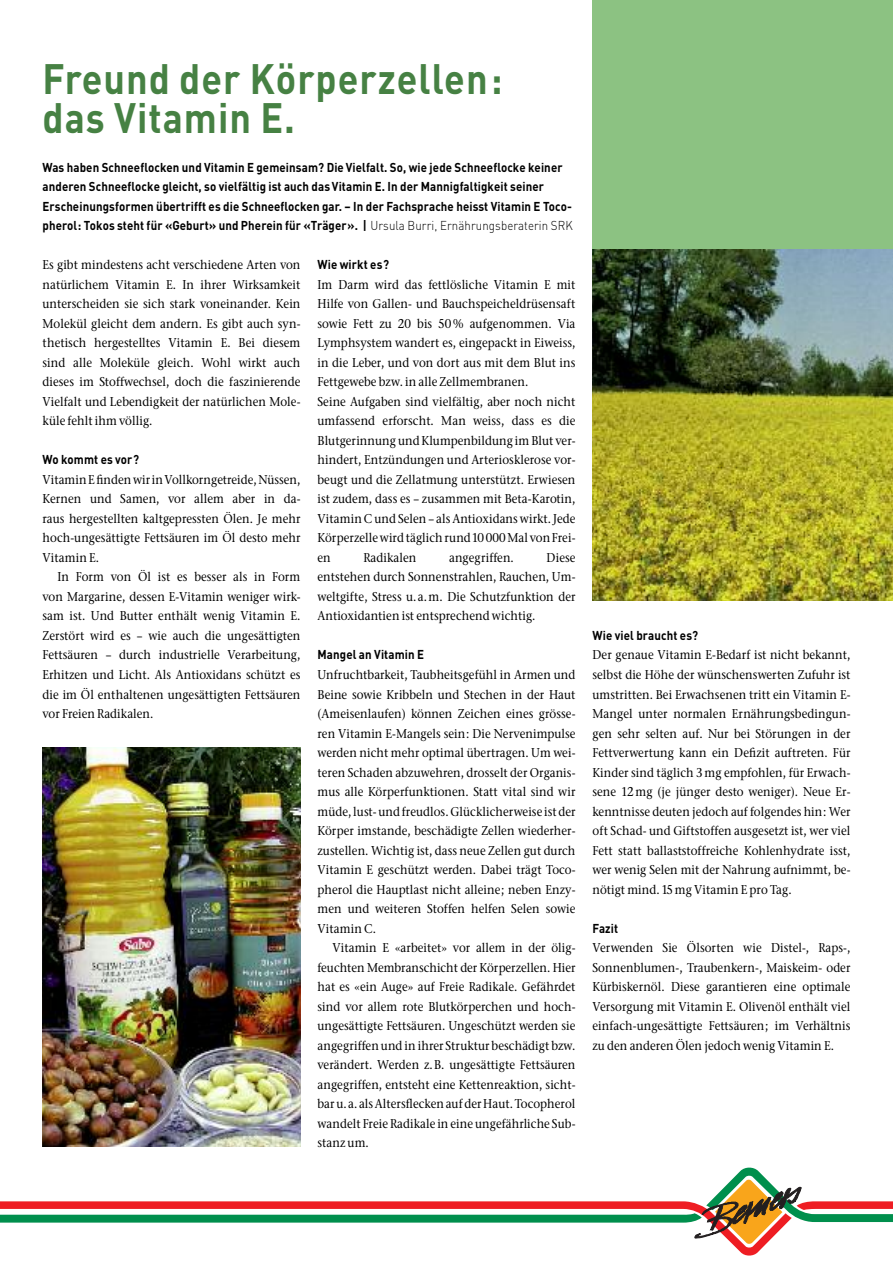
<style>
.page{position:relative;width:893px;height:1263px;background:#fff}
.page>*{position:absolute;margin:0;border:0;box-sizing:border-box;transform-origin:0 0}
.t1{font:700 42px/39px "DIN";letter-spacing:.025em;color:#468143;scale:.9 1}
.t2{font:500 12.75px/19.5px "ITC Stone Serif";letter-spacing:.005em;color:#000;text-align:justify;scale:.9 1}
.t3{font:700 12.75px/19.5px "DIN";letter-spacing:.01em;color:#000;scale:.9 1}
.s1{font-weight:300}
</style>
<div class="page">
<svg style="left:0;top:1167px;width:893px;height:89px"></svg>
<div style="left:592px;top:0;width:301px;height:250px;background:#8cc282"></div>
<img style="left:43px;top:748px;width:257px;height:399px">
<img style="left:592px;top:250px;width:301px;height:351px">
<h1 class="t1" style="left:43px;top:60px;width:512px">Freund der Körperzellen: das Vitamin E.</h1>
<p class="t3" style="left:43px;top:158px;width:591px">Was haben Schneeflocken und Vitamin E gemeinsam? Die Vielfalt. So, wie jede Schneeflocke keiner anderen Schneeflocke gleicht, so vielfältig ist auch das Vitamin E. In der Mannigfaltigkeit seiner Erscheinungsformen übertrifft es die Schneeflocken gar. – In der Fachsprache heisst Vitamin E Toco&shy;pherol: Tokos steht für «Geburt» und Pherein für «Träger». | <span class="s1">Ursula Burri, Ernährungsberaterin SRK</span></p>
<p class="t2" style="left:43px;top:257px;width:288px">Es gibt mindestens acht verschiedene Arten von natürlichem Vitamin E. In ihrer Wirksamkeit unterscheiden sie sich stark voneinander. Kein Molekül gleicht dem andern. Es gibt auch syn&shy;thetisch hergestelltes Vitamin E. Bei diesem sind alle Moleküle gleich. Wohl wirkt auch dieses im Stoffwechsel, doch die faszinierende Vielfalt und Lebendigkeit der natürlichen Mole&shy;küle fehlt ihm völlig.</p>
<p class="t3" style="left:43px;top:450px;width:109px">Wo kommt es vor?</p>
<p class="t2" style="left:43px;top:471px;width:288px">VitaminEfindenwirinVollkorngetreide,Nüssen, Kernen und Samen, vor allem aber in da&shy;raus hergestellten kaltgepressten Ölen. Je mehr hoch-ungesättigte Fettsäuren im Öl desto mehr Vitamin E.</p>
<p class="t2" style="left:43px;top:569px;width:288px;text-indent:15px">In Form von Öl ist es besser als in Form von Margarine, dessen E-Vitamin weniger wirk&shy;sam ist. Und Butter enthält wenig Vitamin E.<br>Zerstört wird es – wie auch die ungesättigten Fettsäuren – durch industrielle Verarbeitung, Erhitzen und Licht. Als Antioxidans schützt es die im Öl enthaltenen ungesättigten Fettsäuren vor Freien Radikalen.</p>
<p class="t3" style="left:317px;top:255px;width:81px">Wie wirkt es?</p>
<p class="t2" style="left:317px;top:276px;width:288px;text-align:left">Im Darm wird das fettlösliche Vitamin E mit Hilfe von Gallen- und Bauchspeicheldrüsensaft sowie Fett zu 20 bis 50 % aufgenommen. Via Lymphsystem wandert es, eingepackt in Eiweiss, in die Leber, und von dort aus mit dem Blut ins Fettgewebe bzw. in alle Zellmembranen.<br>Seine Aufgaben sind vielfältig, aber noch nicht umfassend erforscht. Man weiss, dass es die Blutgerinnung und Klumpenbildung im Blut ver&shy;hindert, Entzündungen und Arteriosklerose vor&shy;beugt und die Zellatmung unterstützt. Erwiesen ist zudem, dass es – zusammen mit Beta-Karotin, Vitamin C und Selen – als Antioxidans wirkt. Jede Körperzellewirdtäglichrund10 000Mal vonFrei&shy;en</p>
<p class="t2" style="left:364px;top:549px;width:60px">Radikalen</p>
<p class="t2" style="left:449px;top:549px;width:73px">angegriffen.</p>
<p class="t2" style="left:317px;top:549px;width:288px;text-indent:229px">Diese entstehen durch Sonnenstrahlen, Rauchen, Um&shy;weltgifte, Stress u. a.m. Die Schutzfunktion der Antioxidantien ist entsprechend wichtig.</p>
<p class="t3" style="left:317px;top:645px;width:120px">Mangel an Vitamin E</p>
<p class="t2" style="left:317px;top:666px;width:288px">Unfruchtbarkeit, Taubheitsgefühl in Armen und Beine sowie Kribbeln und Stechen in der Haut (Ameisenlaufen) können Zeichen eines grösse&shy;ren Vitamin E-Mangels sein: Die Nervenimpulse werden nicht mehr optimal übertragen. Um wei&shy;teren Schaden abzuwehren, drosselt der Organis&shy;mus alle Körperfunktionen. Statt vital sind wir müde,lust-und freudlos.Glücklicherweise ist der Körper imstande, beschädigte Zellen wiederher&shy;zustellen. Wichtig ist, dass neue Zellen gut durch Vitamin E geschützt werden. Dabei trägt Toco&shy;pherol die Hauptlast nicht alleine; neben Enzy&shy;men und weiteren Stoffen helfen Selen sowie Vitamin C.</p>
<p class="t2" style="left:317px;top:939px;width:288px;text-indent:15px">Vitamin E «arbeitet» vor allem in der ölig&shy;feuchten Membranschicht der Körperzellen. Hier hat es «ein Auge» auf Freie Radikale. Gefährdet sind vor allem rote Blutkörperchen und hoch&shy;ungesättigte Fettsäuren. Ungeschützt werden sie angegriffen und in ihrer Struktur beschädigt bzw. verändert. Werden z.B. ungesättigte Fettsäuren angegriffen, entsteht eine Kettenreaktion, sicht&shy;baru.a. alsAltersfleckenaufderHaut.Tocopherol wandelt Freie Radikale in eine ungefährliche Sub&shy;stanz um.</p>
<p class="t3" style="left:592px;top:626px;width:119px">Wie viel braucht es?</p>
<p class="t2" style="left:592px;top:647px;width:288px">Der genaue Vitamin E-Bedarf ist nicht bekannt, selbst die Höhe der wünschenswerten Zufuhr ist umstritten. Bei Erwachsenen tritt ein Vitamin E-Mangel unter normalen Ernährungsbedingun&shy;gen sehr selten auf. Nur bei Störungen in der Fettverwertung kann ein Defizit auftreten. Für Kinder sind täglich 3mg empfohlen, für Erwach&shy;sene 12mg (je jünger desto weniger). Neue Er&shy;kenntnisse deuten jedoch auf folgendes hin: Wer oft Schad- und Giftstoffen ausgesetzt ist, wer viel Fett statt ballaststoffreiche Kohlenhydrate isst, wer wenig Selen mit der Nahrung aufnimmt, be&shy;nötigt mind.15mg Vitamin E pro Tag.</p>
<p class="t3" style="left:592px;top:918px;width:30px">Fazit</p>
<p class="t2" style="left:592px;top:939px;width:288px">Verwenden Sie Ölsorten wie Distel-, Raps-, Sonnenblumen-, Traubenkern-, Maiskeim- oder Kürbiskernöl. Diese garantieren eine optimale Versorgung mit Vitamin E. Olivenöl enthält viel einfach-ungesättigte Fettsäuren; im Verhältnis zu den anderen Ölen jedoch wenig Vitamin E.</p>
</div>
